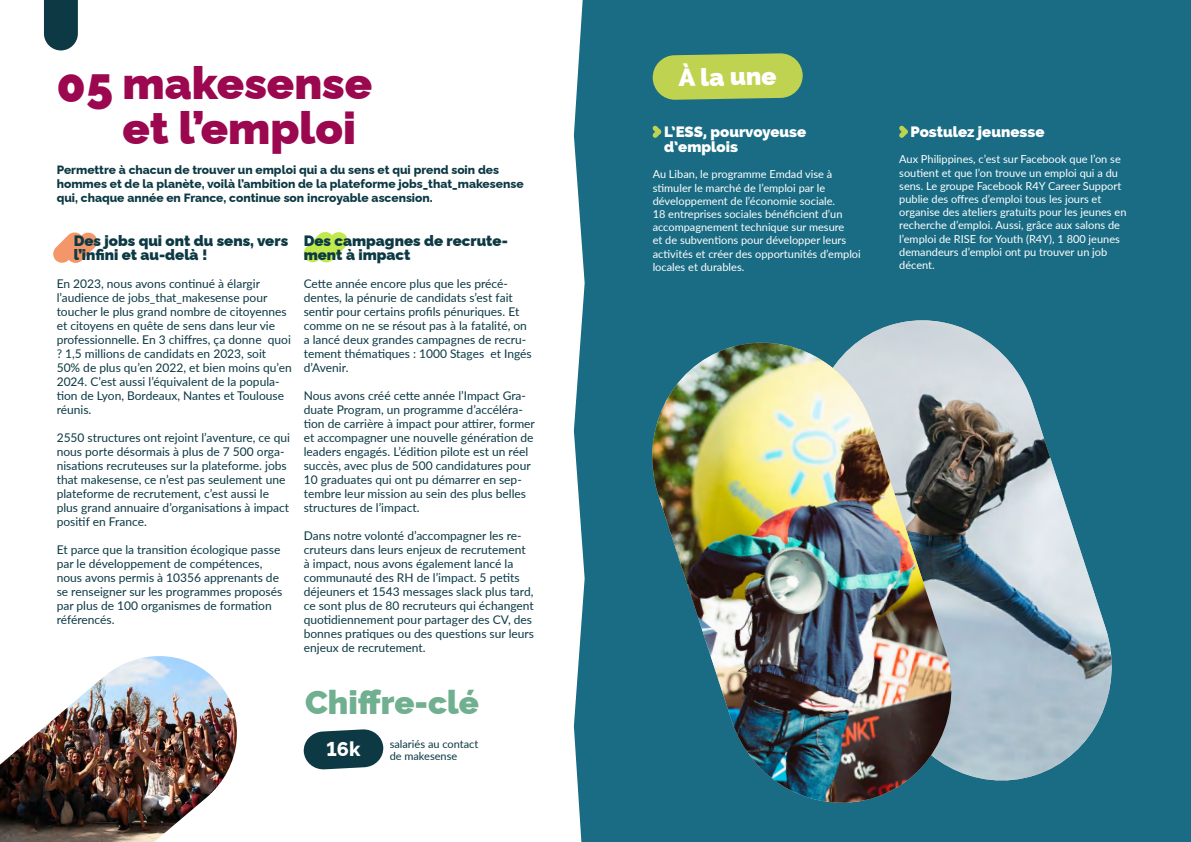
<style>
.page{position:relative;width:1191px;height:842px;background:#fff}
.page>*{position:absolute;margin:0;border:0;box-sizing:border-box;transform-origin:0 0}
.t1{font:900 48px "Raleway";color:#9b084f}
.t2{font:900 45px/45px "Raleway";color:#9b084f}
.t3{font:900 33px "Raleway";color:#70af90}
.t4{font:800 24.9px "Raleway";color:#fff}
.t5{font:800 20px "Raleway";color:#fff}
.t6{font:900 15px/14px "Raleway";color:#0c3944}
.t7{font:800 15px/15px "Raleway";color:#fff}
.t8{font:12px/14px "Lato";color:#0c3944}
.t9{font:800 12px/14px "Raleway";color:#0c3944}
.t10{font:11px/13.2px "Lato";color:#fff}
.t11{font:11px/12px "Lato";color:#0c3944}
</style>
<div class="page">
<svg style="left:44px;top:0;width:34px;height:50px;background:#1c4650"></svg>
<svg style="left:53px;top:232px;width:44px;height:31px"></svg>
<svg style="left:303px;top:232px;width:45px;height:31px"></svg>
<div style="left:574px;top:0;width:617px;height:842px;background:#196c84"></div>
<svg style="left:652px;top:126px;width:9px;height:12px"></svg>
<svg style="left:899px;top:126px;width:9px;height:12px"></svg>
<svg style="left:652px;top:53px;width:151px;height:47px;background:#acc657"></svg>
<svg style="left:303px;top:729px;width:81px;height:41px"></svg>
<div style="left:798px;top:306px;width:327px;height:14px;background:#196c84"></div>
<img style="left:798px;top:320px;width:327px;height:474px">
<svg style="left:638px;top:329px;width:327px;height:14px;background:#4f8b9e"></svg>
<img style="left:638px;top:343px;width:327px;height:474px">
<img style="left:0;top:656px;width:237px;height:186px">
<h1 class="t1" style="left:57px;top:47px;width:58px">05</h1>
<h2 class="t2" style="left:123px;top:56px;width:251px">makesense et l’emploi</h2>
<p class="t9" style="left:57px;top:161px;width:468px">Permettre à chacun de trouver un emploi qui a du sens et qui prend soin des hommes et de la planète, voilà l’ambition de la plateforme jobs_that_makesense qui, chaque année en France, continue son incroyable ascension.</p>
<p class="t6" style="left:74px;top:232px;width:216px">Des jobs qui ont du sens, vers l’infini et au-delà !</p>
<p class="t8" style="left:57px;top:276px;width:236px">En 2023, nous avons continué à élargir l’audience de jobs_that_makesense pour toucher le plus grand nombre de citoyennes et citoyens en quête de sens dans leur vie professionnelle. En 3 chiffres, ça donne quoi ? 1,5 millions de candidats en 2023, soit 50% de plus qu’en 2022, et bien moins qu’en 2024. C’est aussi l’équivalent de la popula&shy;tion de Lyon, Bordeaux, Nantes et Toulouse réunis.</p>
<p class="t8" style="left:57px;top:430px;width:235px">2550 structures ont rejoint l’aventure, ce qui nous porte désormais à plus de 7 500 orga&shy;nisations recruteuses sur la plateforme. jobs that makesense, ce n’est pas seulement une plateforme de recrutement, c’est aussi le plus grand annuaire d’organisations à impact positif en France.</p>
<p class="t8" style="left:57px;top:542px;width:227px">Et parce que la transition écologique passe par le développement de compétences, nous avons permis à 10356 apprenants de se renseigner sur les programmes proposés par plus de 100 organismes de formation référencés.</p>
<p class="t6" style="left:304px;top:232px;width:206px">Des campagnes de recrute&shy;ment à impact</p>
<p class="t8" style="left:304px;top:276px;width:229px">Cette année encore plus que les précé&shy;dentes, la pénurie de candidats s’est fait sentir pour certains profils pénuriques. Et comme on ne se résout pas à la fatalité, on a lancé deux grandes campagnes de recru&shy;tement thématiques : 1000 Stages et Ingés d’Avenir.</p>
<p class="t8" style="left:304px;top:388px;width:233px">Nous avons créé cette année l’Impact Gra&shy;duate Program, un programme d’accéléra&shy;tion de carrière à impact pour attirer, former et accompagner une nouvelle génération de leaders engagés. L’édition pilote est un réel succès, avec plus de 500 candidatures pour 10 graduates qui ont pu démarrer en sep&shy;tembre leur mission au sein des plus belles structures de l’impact.</p>
<p class="t8" style="left:304px;top:528px;width:232px">Dans notre volonté d’accompagner les re&shy;cruteurs dans leurs enjeux de recrutement à impact, nous avons également lancé la communauté des RH de l’impact. 5 petits déjeuners et 1543 messages slack plus tard, ce sont plus de 80 recruteurs qui échangent quotidiennement pour partager des CV, des bonnes pratiques ou des questions sur leurs enjeux de recrutement.</p>
<h3 class="t3" style="left:305px;top:676px;width:175px">Chiffre-clé</h3>
<p class="t11" style="left:390px;top:737px;width:90px">salariés au contact de makesense</p>
<h3 class="t5" style="left:326px;top:733px;width:35px">16k</h3>
<h3 class="t4" style="left:678px;top:63px;width:99px;rotate:-1deg">À la une</h3>
<p class="t7" style="left:664px;top:124px;width:144px">L’ESS, pourvoyeuse d’emplois</p>
<p class="t10" style="left:652px;top:167px;width:210px">Au Liban, le programme Emdad vise à stimuler le marché de l’emploi par le développement de l’économie sociale.<br>18 entreprises sociales bénéficient d’un accompagnement technique sur mesure<br>et de subventions pour développer leurs activités et créer des opportunités d’emploi locales et durables.</p>
<p class="t7" style="left:910px;top:124px;width:135px">Postulez jeunesse</p>
<p class="t10" style="left:899px;top:152px;width:229px">Aux Philippines, c’est sur Facebook que l’on se soutient et que l’on trouve un emploi qui a du sens. Le groupe Facebook R4Y Career Support publie des offres d’emploi tous les jours et organise des ateliers gratuits pour les jeunes en recherche d’emploi. Aussi, grâce aux salons de l’emploi de RISE for Youth (R4Y), 1 800 jeunes demandeurs d’emploi ont pu trouver un job décent.</p>
</div>
